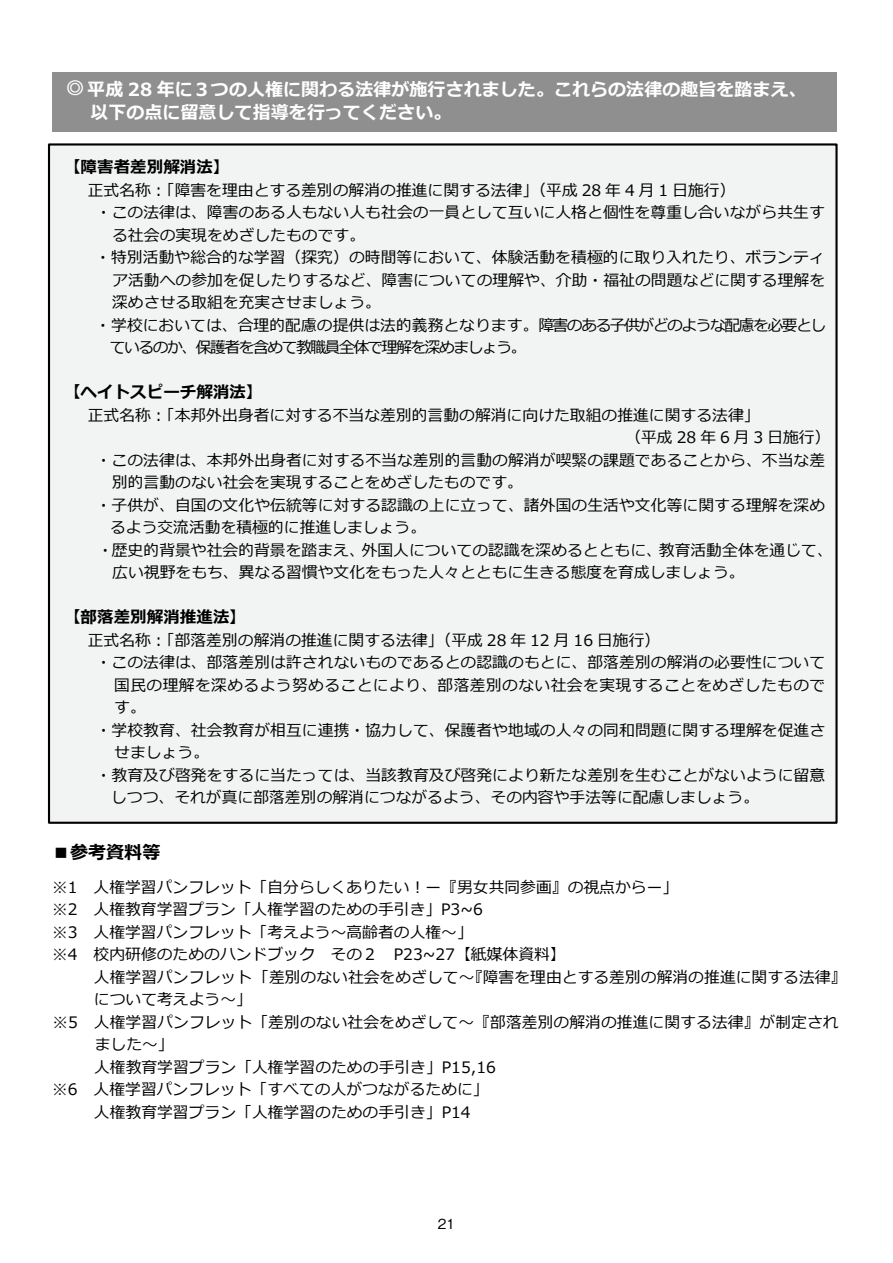
<style>
.page{position:relative;width:893px;height:1263px;background:#fff}
.page>*{position:absolute;margin:0;border:0;box-sizing:border-box;transform-origin:0 0}
.t1{font:700 24px "Meiryo";color:#fff}
.t2{font:700 18px "Meiryo";letter-spacing:.005em;color:#fff}
.t3{font:700 18px "Meiryo";letter-spacing:.005em;color:#000}
.t4{font:700 16.5px "Meiryo";letter-spacing:.005em;color:#000}
.t5{font:15.75px/22.5px "Meiryo";letter-spacing:.005em;color:#000}
.t6{font:15.75px "Meiryo";letter-spacing:.03em;color:#000}
.t7{font:15.75px "Meiryo";letter-spacing:-.09em;color:#000}
.t8{font:500 13.8px "Gothic BBB Pro";color:#000}
</style>
<div class="page">
<div style="left:52px;top:73px;width:785px;height:59px;background:#8f8f90"></div>
<div style="left:49px;top:144px;width:787px;height:679px;background:#f2f3f3"></div>
<h1 class="t1" style="left:63px;top:71px;width:26px">◎</h1>
<p class="t2" style="left:87px;top:77px;width:721px">平成 28 年に３つの人権に関わる法律が施行されました。これらの法律の趣旨を踏まえ、</p>
<p class="t2" style="left:90px;top:100px;width:362px">以下の点に留意して指導を行ってください。</p>
<p class="t4" style="left:64px;top:156px;width:167px">【障害者差別解消法【</p>
<p class="t5" style="left:88px;top:180px;width:649px">正式名称「：障害を理由とする差別の解消の推進に関する法律」（平成 28 年 4 月 1 日施行(</p>
<p class="t5" style="left:96px;top:202px;width:730px">・この法律は、障害のある人もない人も社会の一員として互いに人格と個性を尊重し合いながら共生す</p>
<p class="t5" style="left:112px;top:225px;width:254px">る社会の実現をめざしたものです。</p>
<p class="t5" style="left:95px;top:247px;width:731px">・特別活動や総合的な学習（探究）の時間等において、体験活動を積極的に取り入れたり、ボランティ</p>
<p class="t5" style="left:112px;top:270px;width:714px">ア活動への参加を促したりするなど、障害についての理解や、介助・福祉の問題などに関する理解を</p>
<p class="t5" style="left:112px;top:292px;width:270px">深めさせる取組を充実させましょう。</p>
<p class="t5" style="left:95px;top:315px;width:732px">・学校においては、合理的配慮の提供は法的義務となります。障害のある子供がどのような配慮を必要とし</p>
<p class="t7" style="left:110px;top:337px;width:418px">ているのか、保護者を含めて教職員全体で理解を深めましょう。</p>
<p class="t4" style="left:64px;top:381px;width:200px">【ヘイトスピーチ解消法【</p>
<p class="t5" style="left:88px;top:405px;width:673px">正式名称「：本邦外出身者に対する不当な差別的言動の解消に向けた取組の推進に関する法律「</p>
<p class="t5" style="left:625px;top:427px;width:207px">（平成 28 年 6 月 3 日施行(</p>
<p class="t5" style="left:96px;top:450px;width:731px">・この法律は、本邦外出身者に対する不当な差別的言動の解消が喫緊の課題であることから、不当な差</p>
<p class="t5" style="left:112px;top:472px;width:412px">別的言動のない社会を実現することをめざしたものです。</p>
<p class="t5" style="left:96px;top:495px;width:731px">・子供が、自国の文化や伝統等に対する認識の上に立って、諸外国の生活や文化等に関する理解を深め</p>
<p class="t5" style="left:110px;top:517px;width:318px">るよう交流活動を積極的に推進しましょう。</p>
<p class="t5" style="left:659px;top:540px;width:175px">教育活動全体を通じて、</p>
<p class="t5" style="left:112px;top:540px;width:634px;text-indent:-15px">・歴史的背景や社会的背景を踏まえ、<br>広い視野をもち、異なる習慣や文化をもった人々とともに生きる態度を育成しましょう。</p>
<p class="t4" style="left:64px;top:606px;width:183px">【部落差別解消推進法【</p>
<p class="t5" style="left:88px;top:630px;width:574px">正式名称「：部落差別の解消の推進に関する法律」（平成 28 年 12 月 16 日施行(</p>
<p class="t5" style="left:96px;top:652px;width:731px">・この法律は、部落差別は許されないものであるとの認識のもとに、部落差別の解消の必要性について</p>
<p class="t6" style="left:114px;top:674px;width:712px">国民の理解を深めるよう努めることにより、部落差別のない社会を実現することをめざしたもので</p>
<p class="t5" style="left:114px;top:697px;width:33px">す。</p>
<p class="t5" style="left:96px;top:720px;width:731px">・学校教育、社会教育が相互に連携・協力して、保護者や地域の人々の同和問題に関する理解を促進さ</p>
<p class="t5" style="left:114px;top:742px;width:96px">せましょう。</p>
<p class="t5" style="left:96px;top:765px;width:731px">・教育及び啓発をするに当たっては、当該教育及び啓発により新たな差別を生むことがないように留意</p>
<p class="t5" style="left:111px;top:787px;width:650px">しつつ、それが真に部落差別の解消につながるよう、その内容や手法等に配慮しましょう。</p>
<p class="t5" style="left:362px;top:540px;width:302px">外国人についての認識を深めるとともに、</p>
<p class="t3" style="left:52px;top:840px;width:110px">■参考資料等</p>
<p class="t5" style="left:94px;top:877px;width:586px">人権学習パンフレット「自分らしくありたい！ー『男女共同参画』の視点からー「</p>
<p class="t5" style="left:52px;top:877px;width:27px">※1</p>
<p class="t5" style="left:52px;top:899px;width:27px">※2</p>
<p class="t5" style="left:52px;top:922px;width:27px">※3</p>
<p class="t5" style="left:52px;top:944px;width:27px">※4</p>
<p class="t5" style="left:52px;top:1012px;width:27px">※5</p>
<p class="t5" style="left:52px;top:1079px;width:27px">※6</p>
<p class="t5" style="left:94px;top:899px;width:391px">人権教育学習プラン「人権学習のための手引き」 3P ~6</p>
<p class="t5" style="left:94px;top:922px;width:381px">人権学習パンフレット「考えよう～高齢者の人権~「</p>
<p class="t5" style="left:94px;top:944px;width:223px">校内研修のためのハンドブック</p>
<p class="t5" style="left:331px;top:944px;width:49px">その２</p>
<p class="t5" style="left:394px;top:944px;width:173px">P23~27【紙媒体資料【</p>
<p class="t5" style="left:94px;top:967px;width:754px">人権学習パンフレット「差別のない社会をめざして～『障害を理由とする差別の解消の推進に関する法律『について考えよう~「<br>人権学習パンフレット「差別のない社会をめざして～『部落差別の解消の推進に関する法律』が制定され</p>
<p class="t5" style="left:94px;top:1034px;width:404px">ました~「<br>人権教育学習プラン「人権学習のための手引き」P15,16人権学習パンフレット「すべての人がつながるために「</p>
<p class="t5" style="left:94px;top:1102px;width:378px">人権教育学習プラン「人権学習のための手引き」P14</p>
<p class="t8" style="left:438px;top:1212px;width:19px">21</p>
</div>
